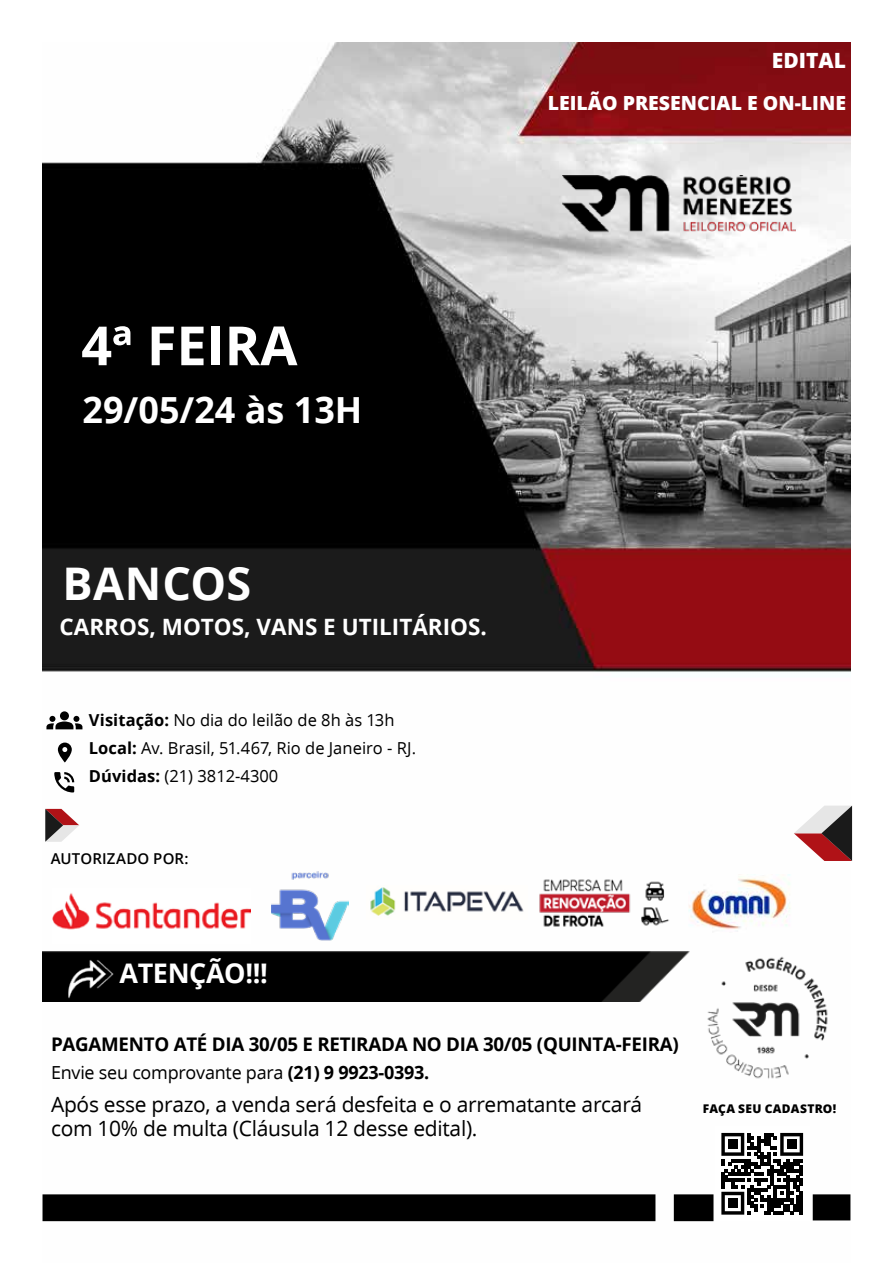
<style>
.page{position:relative;width:893px;height:1263px;background:#fff}
.page>*{position:absolute;margin:0;border:0;box-sizing:border-box;transform-origin:0 0}
.t1{font:700 54px "Open Sans";color:#fff}
.t2{font:700 45px "Open Sans";letter-spacing:.01em;color:#fff}
.t3{font:700 36px "Open Sans";color:#fff}
.t4{font:700 27px "Open Sans";letter-spacing:-.015em;color:#fff}
.t5{font:700 22.5px "Open Sans";color:#fff}
.t6{font:21px/24px "Open Sans";letter-spacing:-.015em;color:#000}
.t7{font:800 21px "Open Sans";color:#fff}
.t8{font:800 19.5px "Open Sans";color:#fff}
.t9{font:700 18.75px "Open Sans";letter-spacing:-.015em;color:#000}
.t10{font:18px "Open Sans";letter-spacing:-.015em;color:#000}
.t11{font:16.5px/28.3px "Open Sans";color:#000}
.t12{font:600 15px "Open Sans";letter-spacing:.01em;color:#000}
.t13{font:800 12px "Open Sans";letter-spacing:.03em;color:#000}
.s1{font-weight:700}
</style>
<div class="page">
<img style="left:43px;top:43px;width:807px;height:1179px">
<svg style="left:45px;top:809px;width:34px;height:33px"></svg>
<svg style="left:794px;top:805px;width:58px;height:56px"></svg>
<img style="left:563px;top:176px;width:232px;height:57px">
<div style="left:44px;top:1196px;width:610px;height:24px;background:#000"></div>
<div style="left:43px;top:1194px;width:612px;height:27px;border:3px solid #000"></div>
<div style="left:814px;top:1196px;width:35px;height:23px;background:#000"></div>
<div style="left:813px;top:1194px;width:37px;height:26px;border:3px solid #000"></div>
<div style="left:675px;top:1196px;width:37px;height:24px;background:#000"></div>
<div style="left:674px;top:1194px;width:39px;height:27px;border:3px solid #000"></div>
<img style="left:697px;top:1001px;width:140px;height:86px">
<img style="left:43px;top:942px;width:807px;height:59px">
<img style="left:45px;top:954px;width:71px;height:47px">
<div style="left:715px;top:1126px;width:95px;height:95px;background:#fff"></div>
<svg style="left:721px;top:1133px;width:82px;height:81px"></svg>
<div style="left:728px;top:1139px;width:10px;height:10px;background:#000"></div>
<div style="left:787px;top:1139px;width:10px;height:10px;background:#000"></div>
<div style="left:728px;top:1198px;width:10px;height:10px;background:#000"></div>
<svg style="left:46px;top:711px;width:36px;height:18px"></svg>
<svg style="left:54px;top:772px;width:20px;height:20px"></svg>
<svg style="left:58px;top:742px;width:14px;height:20px"></svg>
<img style="left:53px;top:888px;width:198px;height:55px">
<img style="left:272px;top:870px;width:77px;height:73px">
<img style="left:688px;top:875px;width:109px;height:58px">
<img style="left:367px;top:886px;width:161px;height:34px">
<img style="left:537px;top:874px;width:141px;height:59px">
<p class="t7" style="left:772px;top:44px;width:76px">EDITAL</p>
<p class="t8" style="left:548px;top:88px;width:300px">LEILÃO PRESENCIAL E ON-LINE</p>
<h1 class="t1" style="left:81px;top:307px;width:218px">4ª FEIRA</h1>
<h3 class="t3" style="left:82px;top:385px;width:282px">29/05/24 às 13H</h3>
<h2 class="t2" style="left:62px;top:552px;width:191px">BANCOS</h2>
<h3 class="t5" style="left:60px;top:611px;width:429px">CARROS, MOTOS, VANS E UTILITÁRIOS.</h3>
<p class="t11" style="left:89px;top:705px;width:329px"><span class="s1">Visitação:</span> No dia do leilão de 8h às 13h<br><span class="s1">Local:</span> Av. Brasil, 51.467, Rio de Janeiro - RJ.<br><span class="s1">Dúvidas:</span> (21) 3812-4300</p>
<p class="t12" style="left:51px;top:848px;width:140px">AUTORIZADO POR:</p>
<h3 class="t4" style="left:119px;top:954px;width:150px">ATENÇÃO!!!</h3>
<p class="t9" style="left:51px;top:1030px;width:629px">PAGAMENTO ATÉ DIA 30/05 E RETIRADA NO DIA 30/05 (QUINTA-FEIRA)</p>
<p class="t10" style="left:51px;top:1060px;width:380px">Envie seu comprovante para <span class="s1">(21) 9 9923-0393.</span></p>
<p class="t6" style="left:51px;top:1091px;width:593px">Após esse prazo, a venda será desfeita e o arrematante arcará com 10% de multa (Cláusula 12 desse edital).</p>
<p class="t13" style="left:703px;top:1099px;width:135px">FAÇA SEU CADASTRO!</p>
</div>
